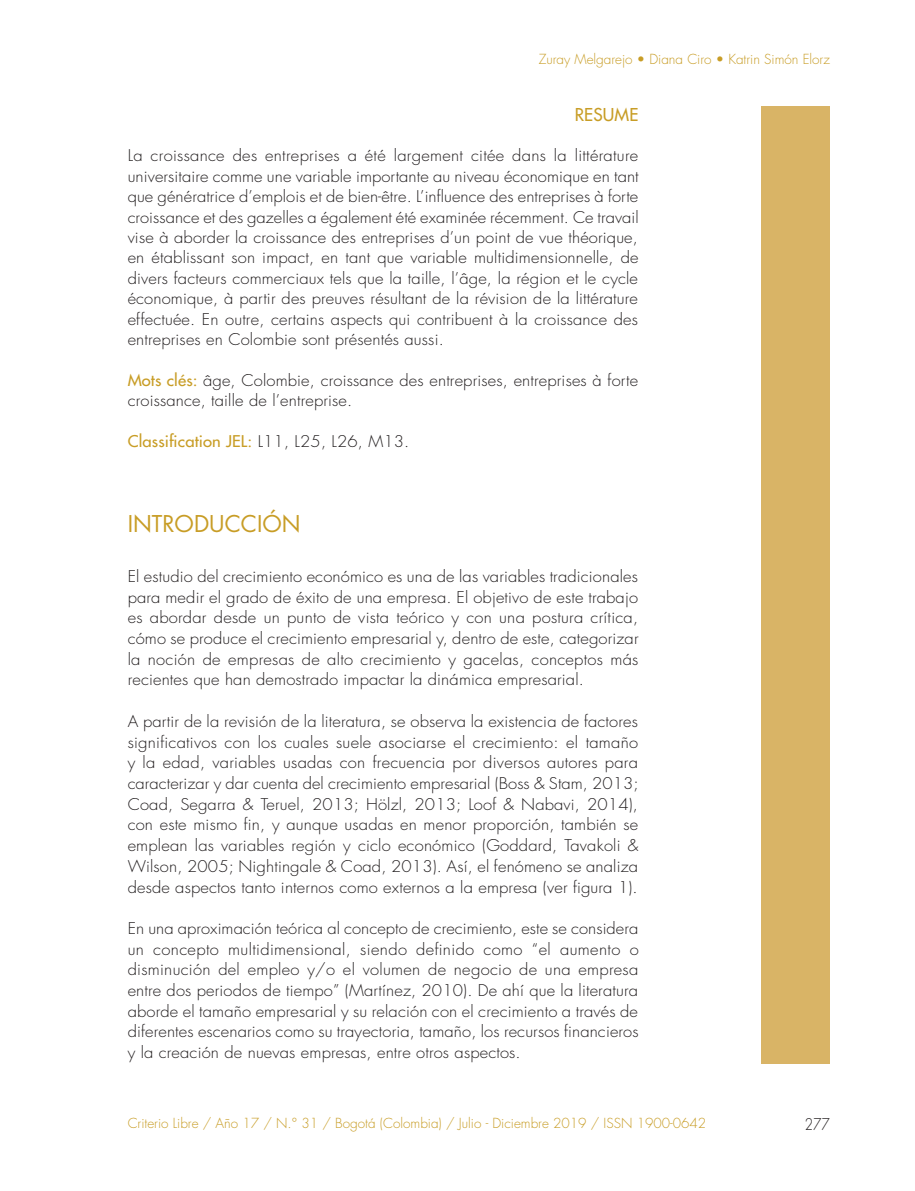
<style>
.page{position:relative;width:915px;height:1191px;background:#fff}
.page>*{position:absolute;margin:0;border:0;box-sizing:border-box;transform-origin:0 0}
.t1{font:22.5px "Futura Std";color:#c89d26}
.t2{font:500 17.25px "Futura Std";letter-spacing:.01em;color:#c89d26}
.t3{font:300 15.75px/20.7px "Futura Std";letter-spacing:.01em;color:#231f20;text-align:justify;scale:1.05 1}
.t4{font:500 15.75px "Futura Std";letter-spacing:.01em;color:#c89d26;scale:1.05 1}
.t5{font:300 15.75px "Futura Std";letter-spacing:.01em;color:#231f20;scale:.85 1}
.t6{font:300 13.5px "Futura Std";color:#c89d26}
.s1{font-weight:500;color:#c89d26}
.s2{font-weight:300;color:#231f20}
</style>
<div class="page">
<div style="left:761px;top:106px;width:68px;height:957px;background:#d9b466"></div>
<p class="t6" style="left:538px;top:51px;width:292px">Zuray Melgarejo • Diana Ciro • Katrin Simón Elorz</p>
<p class="t2" style="left:574px;top:103px;width:65px">RESUME</p>
<p class="t3" style="left:128px;top:146px;width:488px">La croissance des entreprises a été largement citée dans la littérature universitaire comme une variable importante au niveau économique en tant que génératrice d’emplois et de bien-être. L’influence des entreprises à forte croissance et des gazelles a également été examinée récemment. Ce travail vise à aborder la croissance des entreprises d’un point de vue théorique, en établissant son impact, en tant que variable multidimensionnelle, de divers facteurs commerciaux tels que la taille, l’âge, la région et le cycle économique, à partir des preuves résultant de la révision de la littérature effectuée. En outre, certains aspects qui contribuent à la croissance des entreprises en Colombie sont présentés aussi.</p>
<p class="t3" style="left:128px;top:370px;width:487px"><span class="s1">Mots clés:</span> âge, Colombie, croissance des entreprises, entreprises à forte croissance, taille de l’entreprise.</p>
<p class="t4" style="left:128px;top:431px;width:270px">Classification JEL: <span class="s2">L11, L25, L26, M13.</span></p>
<h1 class="t1" style="left:128px;top:509px;width:174px">INTRODUCCIÓN</h1>
<p class="t3" style="left:128px;top:566px;width:488px">El estudio del crecimiento económico es una de las variables tradicionales para medir el grado de éxito de una empresa. El objetivo de este trabajo es abordar desde un punto de vista teórico y con una postura crítica, cómo se produce el crecimiento empresarial y, dentro de este, categorizar la noción de empresas de alto crecimiento y gacelas, conceptos más recientes que han demostrado impactar la dinámica empresarial.</p>
<p class="t3" style="left:128px;top:711px;width:488px">A partir de la revisión de la literatura, se observa la existencia de factores significativos con los cuales suele asociarse el crecimiento: el tamaño y la edad, variables usadas con frecuencia por diversos autores para caracterizar y dar cuenta del crecimiento empresarial (Boss &amp; Stam, 2013; Coad, Segarra &amp; Teruel, 2013; Hölzl, 2013; Loof &amp; Nabavi, 2014), con este mismo fin, y aunque usadas en menor proporción, también se emplean las variables región y ciclo económico (Goddard, Tavakoli &amp; Wilson, 2005; Nightingale &amp; Coad, 2013). Así, el fenómeno se analiza desde aspectos tanto internos como externos a la empresa (ver figura 1).</p>
<p class="t3" style="left:128px;top:918px;width:488px">En una aproximación teórica al concepto de crecimiento, este se considera un concepto multidimensional, siendo definido como “el aumento o disminución del empleo y/o el volumen de negocio de una empresa entre dos periodos de tiempo” (Martínez, 2010). De ahí que la literatura aborde el tamaño empresarial y su relación con el crecimiento a través de diferentes escenarios como su trayectoria, tamaño, los recursos financieros y la creación de nuevas empresas, entre otros aspectos.</p>
<p class="t6" style="left:128px;top:1114px;width:580px">Criterio Libre / Año 17 / N.° 31 / Bogotá (Colombia) / Julio - Diciembre 2019 / ISSN 1900-0642</p>
<p class="t5" style="left:804px;top:1114px;width:31px">277</p>
</div>
